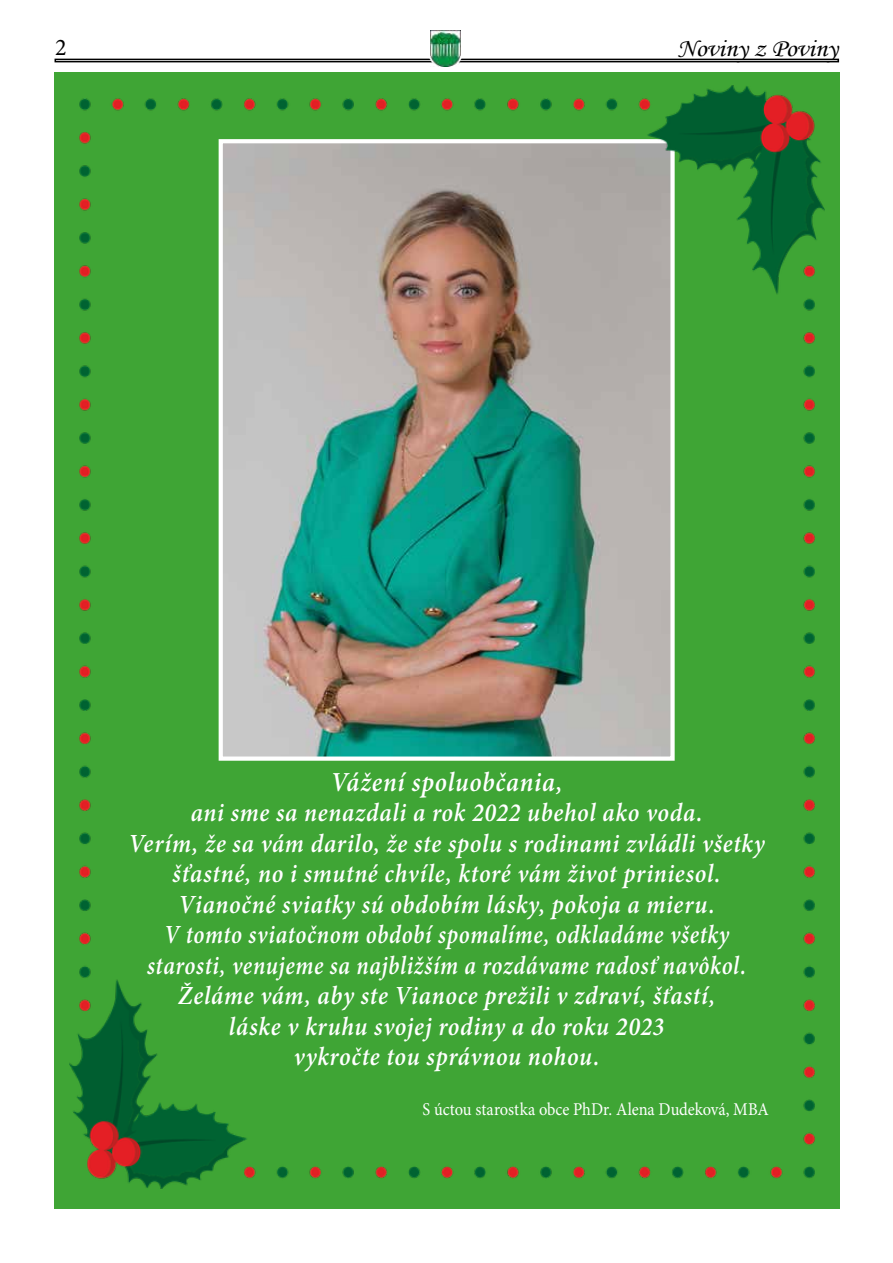
<style>
.page{position:relative;width:893px;height:1263px;background:#fff}
.page>*{position:absolute;margin:0;border:0;box-sizing:border-box;transform-origin:0 0}
.t1{font:italic 600 27.6px "Minion Pro";letter-spacing:.03em;color:#fff;scale:.91 1}
.t2{font:italic 600 26.25px/30.5px "Minion Pro";letter-spacing:.03em;color:#fff;text-align:center;scale:.91 1}
.t3{font:25.5px "Monotype Corsiva";color:#000;scale:1.05 1}
.t4{font:24px "Minion Pro";color:#000}
.t5{font:18px "Minion Pro";letter-spacing:-.005em;color:#fff;scale:.91 1}
</style>
<div class="page">
<div style="left:54px;top:73px;width:785px;height:1136px;background:#3fa535"></div>
<img style="left:69px;top:86px;width:755px;height:1102px">
<div style="left:55px;top:59px;width:784px;height:3px;border:2px solid #000"></div>
<svg style="left:429px;top:30px;width:34px;height:33px"></svg>
<img style="left:431px;top:30px;width:30px;height:37px">
<p class="t4" style="left:55px;top:33px;width:13px">2</p>
<p class="t3" style="left:677px;top:33px;width:154px">Noviny z Poviny</p>
<p class="t1" style="left:331px;top:765px;width:256px">Vážení spoluobčania,</p>
<p class="t2" style="left:129px;top:798px;width:701px">ani sme sa nenazdali a rok 2022 ubehol ako voda.<br>Verím, že sa vám darilo, že ste spolu s rodinami zvládli všetky šťastné, no i smutné chvíle, ktoré vám život priniesol.<br>Vianočné sviatky sú obdobím lásky, pokoja a mieru.<br>V tomto sviatočnom období spomalíme, odkladáme všetky starosti, venujeme sa najbližším a rozdávame radosť navôkol.<br>Želáme vám, aby ste Vianoce prežili v zdraví, šťastí,<br>láske v kruhu svojej rodiny a do roku 2023<br>vykročte tou správnou nohou.</p>
<p class="t5" style="left:423px;top:1099px;width:382px">S úctou starostka obce PhDr. Alena Dudeková, MBA</p>
</div>
